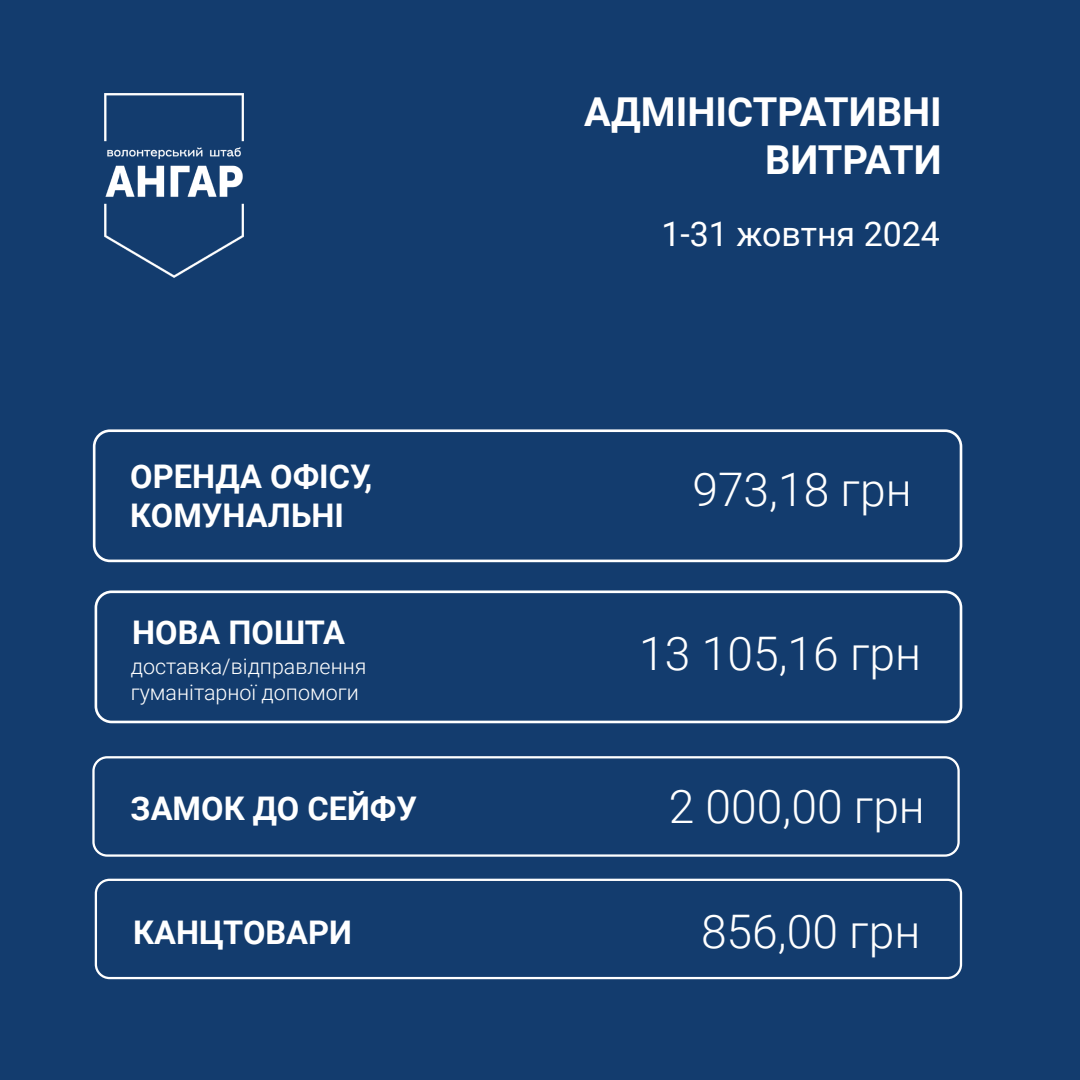
<style>
.page{position:relative;width:1080px;height:1080px;background:#133c6e}
.page>*{position:absolute;margin:0;border:0;box-sizing:border-box;transform-origin:0 0}
.t1{font:300 46.3px "Roboto";color:#fff}
.t2{font:700 39.8px/47.8px "Roboto";color:#fff;text-align:right}
.t3{font:34px "Roboto";color:#fff}
.t4{font:700 32.6px/39.1px "Roboto";color:#fff}
.t5{font:300 21.5px "Roboto";color:#fff}
</style>
<div class="page">
<div style="left:93px;top:429px;width:869px;height:133px;border:3px solid #fff;border-radius:16px"></div>
<div style="left:95px;top:590px;width:867px;height:133px;border:3px solid #fff;border-radius:16px"></div>
<div style="left:92px;top:756px;width:868px;height:101px;border:2px solid #fff;border-radius:14px"></div>
<div style="left:95px;top:879px;width:867px;height:100px;border:2px solid #fff;border-radius:14px"></div>
<img style="left:104px;top:94px;width:140px;height:184px">
<p class="t2" style="left:584px;top:87px;width:359px">АДМІНІСТРАТИВНІ<br>ВИТРАТИ</p>
<p class="t3" style="left:661px;top:210px;width:280px">1-31 жовтня 2024</p>
<p class="t4" style="left:130px;top:456px;width:244px">ОРЕНДА ОФІСУ,<br>КОМУНАЛЬНІ</p>
<h1 class="t1" style="left:692px;top:457px;width:221px">973,18 грн</h1>
<p class="t4" style="left:132px;top:612px;width:214px">НОВА ПОШТА</p>
<p class="t5" style="left:131px;top:651px;width:237px">доставка/відправлення</p>
<p class="t5" style="left:131px;top:677px;width:230px">гуманітарної допомоги</p>
<h1 class="t1" style="left:639px;top:621px;width:283px">13 105,16 грн</h1>
<p class="t4" style="left:131px;top:787px;width:288px">ЗАМОК ДО СЕЙФУ</p>
<h1 class="t1" style="left:669px;top:774px;width:258px">2 000,00 грн</h1>
<p class="t4" style="left:133px;top:912px;width:221px">КАНЦТОВАРИ</p>
<h1 class="t1" style="left:701px;top:899px;width:221px">856,00 грн</h1>
</div>
